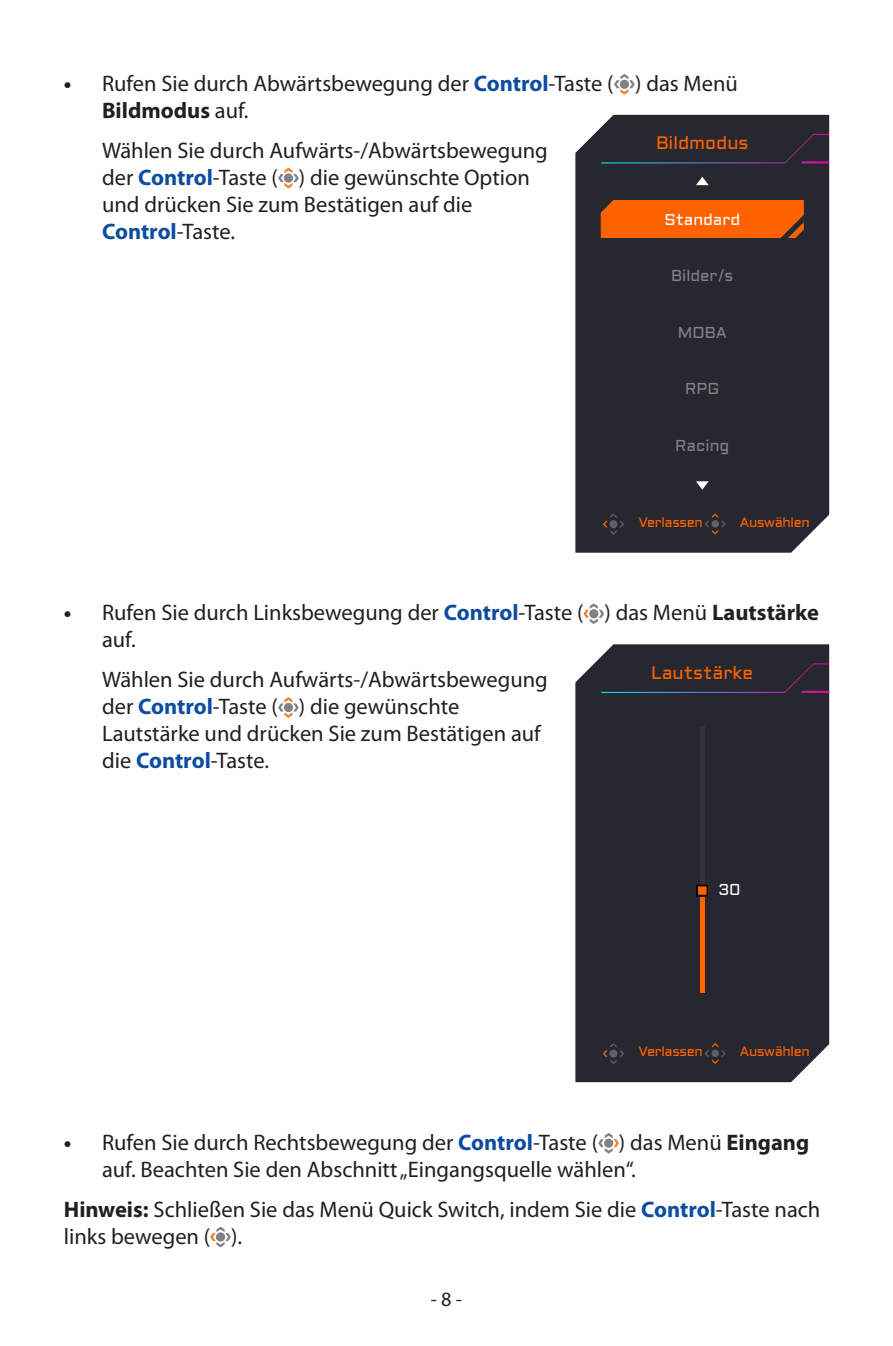
<style>
.page{position:relative;width:893px;height:1346px;background:#fff}
.page>*{position:absolute;margin:0;border:0;box-sizing:border-box;transform-origin:0 0}
.body_10pt__dot{font:22.5px/27px "Myriad Pro";color:#231f20}
.body_10pt{font:22.5px/27px "Myriad Pro";color:#231f20}
.t1{font:20.25px "Myriad Pro";color:#231f20}
.body_7pt_AOROS_OSD_g{font:18px "Aldrich";color:#ff6300}
.body_7pt_AOROS_OSD_g-2{font:15.75px "Aldrich";color:#808285}
.body_7pt_AOROS_OSD_g-3{font:15.75px "Aldrich";color:#fff}
.body_7pt_AOROS_OSD{font:15.75px "Aldrich";color:#fff}
.body_7pt_AOROS_OSD_g-4{font:13.5px "Aldrich";letter-spacing:-.025em;color:#ff6300}
.s1{font-weight:700}
.s2{font-weight:700;color:#0d4da1}
</style>
<div class="page">
<svg style="left:598px;top:1133px;width:21px;height:20px"></svg>
<svg style="left:210px;top:1226px;width:21px;height:21px"></svg>
<svg style="left:614px;top:74px;width:21px;height:21px"></svg>
<svg style="left:278px;top:168px;width:21px;height:20px"></svg>
<svg style="left:584px;top:603px;width:20px;height:21px"></svg>
<svg style="left:278px;top:697px;width:21px;height:21px"></svg>
<div style="left:575px;top:115px;width:254px;height:438px;background:#27272f"></div>
<div style="left:601px;top:134px;width:228px;height:29px;background:#27272f"></div>
<svg style="left:704px;top:513px;width:22px;height:22px"></svg>
<svg style="left:603px;top:513px;width:21px;height:22px"></svg>
<div style="left:601px;top:200px;width:203px;height:38px;background:#ff6300"></div>
<svg style="left:696px;top:177px;width:13px;height:8px"></svg>
<svg style="left:696px;top:481px;width:13px;height:9px"></svg>
<div style="left:575px;top:644px;width:254px;height:438px;background:#27272f"></div>
<svg style="left:601px;top:663px;width:228px;height:30px;background:#2a2935"></svg>
<svg style="left:704px;top:1043px;width:22px;height:21px"></svg>
<svg style="left:603px;top:1043px;width:21px;height:21px"></svg>
<hr style="left:700px;top:726px;width:4px;height:266px;background:#33333d">
<hr style="left:700px;top:897px;width:4px;height:95px;background:#ff6300">
<div style="left:696px;top:884px;width:13px;height:13px;background:#ff6300"></div>
<div style="left:696px;top:884px;width:13px;height:13px;border:2px solid #00000a"></div>
<p class="body_10pt__dot" style="left:102px;top:69px;width:637px;text-indent:-38px"><span class="s1">•</span> Rufen Sie durch Abwärtsbewegung der <span class="s2">Control</span>-Taste ( ) das Menü<br><span class="s1">Bildmodus</span> auf.</p>
<p class="body_10pt__dot" style="left:102px;top:136px;width:447px">Wählen Sie durch Aufwärts-/Abwärtsbewegung der <span class="s2">Control</span>-Taste ( ) die gewünschte Option und drücken Sie zum Bestätigen auf die <span class="s2">Control</span>-Taste.</p>
<p class="body_7pt_AOROS_OSD_g" style="left:656px;top:131px;width:94px">Bildmodus</p>
<p class="body_7pt_AOROS_OSD_g-3" style="left:664px;top:208px;width:77px">Standard</p>
<p class="body_7pt_AOROS_OSD_g-2" style="left:671px;top:265px;width:64px">Bilder/s</p>
<p class="body_7pt_AOROS_OSD_g-2" style="left:678px;top:321px;width:51px">MOBA</p>
<p class="body_7pt_AOROS_OSD_g-2" style="left:685px;top:378px;width:36px">RPG</p>
<p class="body_7pt_AOROS_OSD_g-2" style="left:675px;top:434px;width:55px">Racing</p>
<p class="body_7pt_AOROS_OSD_g-4" style="left:638px;top:513px;width:66px">Verlassen</p>
<p class="body_7pt_AOROS_OSD_g-4" style="left:740px;top:513px;width:71px">Auswählen</p>
<p class="body_10pt__dot" style="left:102px;top:599px;width:718px;text-indent:-38px"><span class="s1">•</span> Rufen Sie durch Linksbewegung der <span class="s2">Control</span>-Taste ( ) das Menü <span class="s1">Lautstärke </span>auf.</p>
<p class="body_10pt__dot" style="left:102px;top:666px;width:447px">Wählen Sie durch Aufwärts-/Abwärtsbewegung der <span class="s2">Control</span>-Taste ( ) die gewünschte Lautstärke und drücken Sie zum Bestätigen auf die <span class="s2">Control</span>-Taste.</p>
<p class="body_7pt_AOROS_OSD_g" style="left:651px;top:660px;width:104px">Lautstärke</p>
<p class="body_7pt_AOROS_OSD" style="left:719px;top:879px;width:23px">30</p>
<p class="body_7pt_AOROS_OSD_g-4" style="left:638px;top:1042px;width:66px">Verlassen</p>
<p class="body_7pt_AOROS_OSD_g-4" style="left:740px;top:1042px;width:71px">Auswählen</p>
<p class="body_10pt__dot" style="left:102px;top:1128px;width:709px;text-indent:-38px"><span class="s1">•</span> Rufen Sie durch Rechtsbewegung der <span class="s2">Control</span>-Taste ( ) das Menü <span class="s1">Eingang </span>auf. Beachten Sie den Abschnitt „Eingangsquelle wählen“.</p>
<p class="body_10pt" style="left:64px;top:1195px;width:758px"><span class="s1">Hinweis:</span> Schließen Sie das Menü Quick Switch, indem Sie die <span class="s2">Control</span>-Taste nach links bewegen ( ).</p>
<p class="t1" style="left:431px;top:1286px;width:33px">- 8 -</p>
</div>
